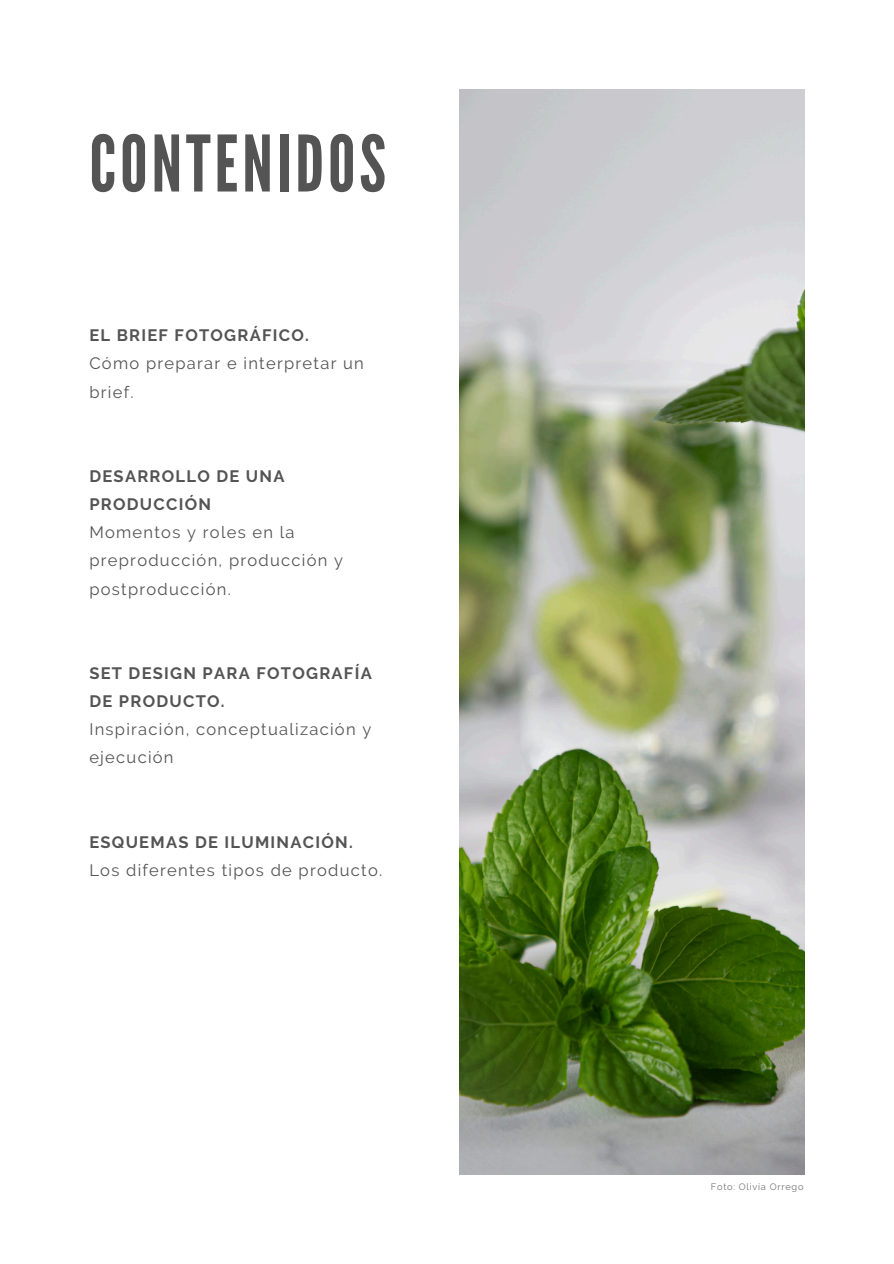
<style>
.page{position:relative;width:894px;height:1264px;background:#fff}
.page>*{position:absolute;margin:0;border:0;box-sizing:border-box;transform-origin:0 0}
.t1{font:77.55px "League Gothic";letter-spacing:.05em;color:#545454}
.t2{font:16.5px/28.2px "Raleway";letter-spacing:.075em;color:#545454}
.t3{font:700 16.5px/28.2px "Raleway";letter-spacing:.075em;color:#545454}
.t4{font:9.3px "Raleway";letter-spacing:.075em;color:#737373}
</style>
<div class="page">
<img style="left:459px;top:89px;width:345px;height:1085px">
<p class="t1" style="left:89px;top:119px;width:298px">CONTENIDOS</p>
<p class="t3" style="left:89px;top:321px;width:221px">EL BRIEF FOTOGRÁFICO.</p>
<p class="t2" style="left:89px;top:349px;width:276px">Cómo preparar e interpretar un brief.</p>
<p class="t3" style="left:89px;top:462px;width:197px">DESARROLLO DE UNA<br>PRODUCCIÓN</p>
<p class="t2" style="left:89px;top:518px;width:255px">Momentos y roles en la preproducción, producción y postproducción.</p>
<p class="t3" style="left:89px;top:659px;width:284px">SET DESIGN PARA FOTOGRAFÍA<br>DE PRODUCTO.</p>
<p class="t2" style="left:89px;top:715px;width:283px">Inspiración, conceptualización y ejecución</p>
<p class="t3" style="left:89px;top:827px;width:265px">ESQUEMAS DE ILUMINACIÓN.</p>
<p class="t2" style="left:89px;top:856px;width:294px">Los diferentes tipos de producto.</p>
<p class="t4" style="left:710px;top:1181px;width:94px">Foto: Olivia Orrego</p>
</div>
